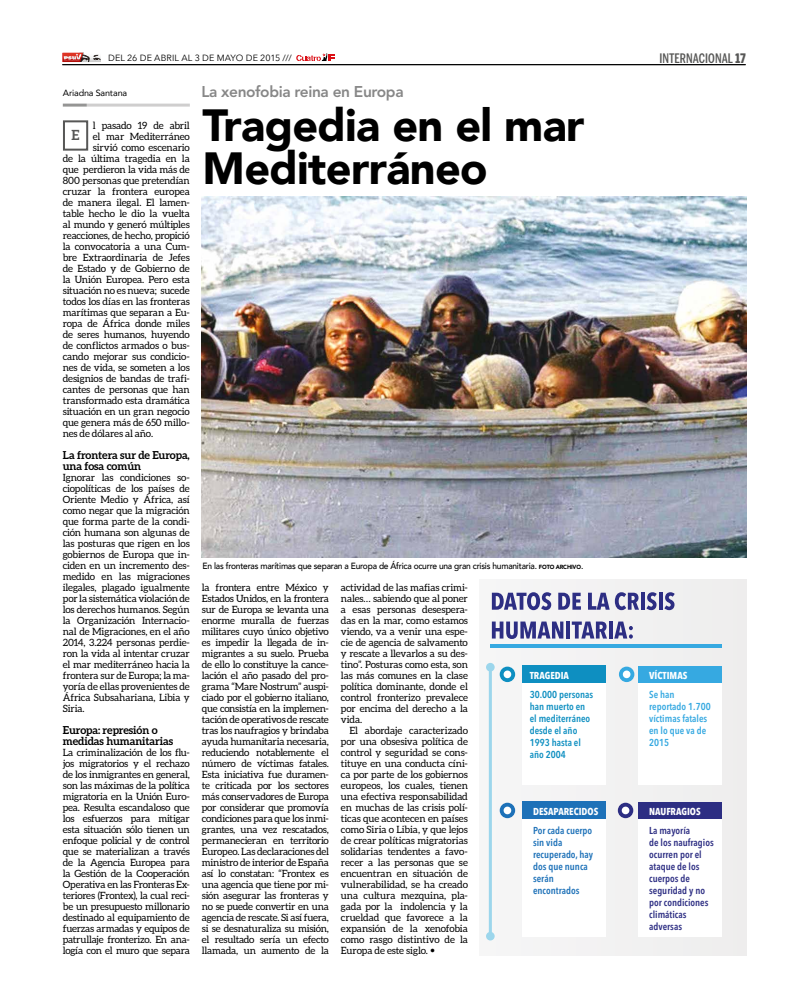
<style>
.page{position:relative;width:808px;height:1007px;background:#fff}
.page>*{position:absolute;margin:0;border:0;box-sizing:border-box;transform-origin:0 0}
.t1{font:900 45px/43px "Avenir";letter-spacing:-.015em;color:#000}
.t2{font:800 15.5px "Avenir LT Std";letter-spacing:-.025em;color:#878787}
.t3{font:700 14px "Aleo";color:#575756}
.t4{font:500 13px "Benton Sans Comp";letter-spacing:.005em;color:#575756}
.t5{font:700 11px/11px "Aleo";letter-spacing:-.01em;color:#000}
.t6{font:10px/11px "Aleo";letter-spacing:-.015em;color:#000;text-align:justify}
.t7{font:600 condensed 10px/12px "Avenir Next LT Pro";color:#2d2e83}
.t8{font:600 condensed 10px/12px "Avenir Next LT Pro";color:#0e8fc1}
.t9{font:600 condensed 10px/12px "Avenir Next LT Pro";color:#1d71b8}
.t10{font:600 condensed 10px/12px "Avenir Next LT Pro";color:#36a9e1}
.t11{font:700 condensed 10px "Avenir Next LT Pro";color:#fff}
.t12{font:500 9px "Avenir";letter-spacing:-.025em;color:#000;scale:.94 1}
.t13{font:9px "Avenir Next";letter-spacing:.015em;color:#000}
.t14{font:9px "Avenir";letter-spacing:-.015em;color:#000}
.s1{font-weight:900}
.s2{font-weight:900;font-size:6px}
.s3{font-style:italic}
.s4{font-family:"Avenir Next Condensed";font-weight:700}
</style>
<div class="page">
<hr style="left:62px;top:64px;width:684px;height:1px;background:#000">
<svg style="left:296px;top:53px;width:38px;height:8px"></svg>
<svg style="left:62px;top:53px;width:39px;height:9px"></svg>
<img style="left:202px;top:197px;width:545px;height:361px">
<hr style="left:87px;top:104px;width:103px;height:3px;background:#b3b2b2">
<hr style="left:63px;top:104px;width:24px;height:3px;background:#575756">
<div style="left:63px;top:120px;width:25px;height:31px;border:2px solid #575756"></div>
<div style="left:479px;top:580px;width:267px;height:375px;background:#f2f1f1"></div>
<svg style="left:492px;top:592px;width:59px;height:18px"></svg>
<svg style="left:558px;top:592px;width:23px;height:17px"></svg>
<svg style="left:588px;top:592px;width:51px;height:18px"></svg>
<hr style="left:641px;top:592px;width:4px;height:17px;background:#2d2e83">
<svg style="left:646px;top:592px;width:11px;height:18px"></svg>
<hr style="left:659px;top:592px;width:4px;height:17px;background:#2d2e83">
<svg style="left:664px;top:592px;width:11px;height:18px"></svg>
<svg style="left:492px;top:621px;width:71px;height:18px"></svg>
<hr style="left:566px;top:621px;width:4px;height:17px;background:#2d2e83">
<svg style="left:572px;top:621px;width:35px;height:17px"></svg>
<hr style="left:609px;top:621px;width:4px;height:17px;background:#2d2e83">
<svg style="left:614px;top:621px;width:19px;height:17px"></svg>
<hr style="left:490px;top:644px;width:232px;height:3px;background:#36a9e1">
<svg style="left:486px;top:663px;width:9px;height:277px"></svg>
<svg style="left:500px;top:666px;width:15px;height:16px"></svg>
<div style="left:504px;top:670px;width:7px;height:8px;background:#fff;border-radius:50%"></div>
<svg style="left:619px;top:666px;width:15px;height:16px"></svg>
<div style="left:623px;top:670px;width:7px;height:8px;background:#fff;border-radius:50%"></div>
<svg style="left:618px;top:802px;width:15px;height:16px"></svg>
<div style="left:622px;top:806px;width:7px;height:8px;background:#fff;border-radius:50%"></div>
<div style="left:523px;top:665px;width:83px;height:18px;background:#0e8fc1"></div>
<div style="left:639px;top:665px;width:83px;height:18px;background:#36a9e1"></div>
<svg style="left:500px;top:802px;width:15px;height:16px"></svg>
<div style="left:504px;top:806px;width:7px;height:8px;background:#fff;border-radius:50%"></div>
<div style="left:523px;top:801px;width:83px;height:18px;background:#1d71b8"></div>
<div style="left:639px;top:801px;width:83px;height:18px;background:#2d2e83"></div>
<div style="left:523px;top:819px;width:83px;height:117px;background:#fff"></div>
<div style="left:639px;top:819px;width:83px;height:117px;background:#fff"></div>
<div style="left:523px;top:683px;width:83px;height:102px;background:#fff"></div>
<div style="left:639px;top:683px;width:83px;height:102px;background:#fff"></div>
<p class="t13" style="left:108px;top:50px;width:185px">DEL 26 DE ABRIL AL 3 DE MAYO DE 2015 ///</p>
<h3 class="t4" style="left:659px;top:51px;width:88px">INTERNACIONAL <span class="s1">17</span></h3>
<p class="t14" style="left:63px;top:85px;width:66px">Ariadna Santana</p>
<p class="t6" style="left:93px;top:119px;width:98px">l pasado 19 de abril</p>
<p class="t6" style="left:93px;top:130px;width:98px">el mar Mediterráneo</p>
<p class="t6" style="left:93px;top:141px;width:98px">sirvió como escenario</p>
<p class="t6" style="left:63px;top:152px;width:129px">de la última tragedia en la</p>
<p class="t6" style="left:63px;top:163px;width:128px">que perdieron la vida más de</p>
<p class="t6" style="left:63px;top:174px;width:129px">800 personas que pretendían</p>
<p class="t6" style="left:63px;top:185px;width:129px">cruzar la frontera europea</p>
<p class="t6" style="left:63px;top:196px;width:129px">de manera ilegal. El lamen-</p>
<p class="t6" style="left:63px;top:207px;width:129px">table hecho le dio la vuelta</p>
<p class="t6" style="left:63px;top:218px;width:129px">al mundo y generó múltiples</p>
<p class="t6" style="left:63px;top:229px;width:129px">reacciones, de hecho, propició</p>
<p class="t6" style="left:63px;top:240px;width:129px">la convocatoria a una Cum-</p>
<p class="t6" style="left:63px;top:251px;width:129px">bre Extraordinaria de Jefes</p>
<p class="t6" style="left:63px;top:262px;width:129px">de Estado y de Gobierno de</p>
<p class="t6" style="left:63px;top:273px;width:129px">la Unión Europea. Pero esta</p>
<p class="t6" style="left:63px;top:284px;width:129px">situación no es nueva; sucede</p>
<p class="t6" style="left:63px;top:295px;width:129px">todos los días en las fronteras</p>
<p class="t6" style="left:63px;top:306px;width:129px">marítimas que separan a Eu-</p>
<p class="t6" style="left:63px;top:317px;width:128px">ropa de África donde miles</p>
<p class="t6" style="left:63px;top:328px;width:129px">de seres humanos, huyendo</p>
<p class="t6" style="left:63px;top:339px;width:129px">de conflictos armados o bus-</p>
<p class="t6" style="left:63px;top:350px;width:129px">cando mejorar sus condicio-</p>
<p class="t6" style="left:63px;top:361px;width:128px">nes de vida, se someten a los</p>
<p class="t6" style="left:63px;top:372px;width:129px">designios de bandas de trafi-</p>
<p class="t6" style="left:63px;top:383px;width:129px">cantes de personas que han</p>
<p class="t6" style="left:63px;top:394px;width:129px">transformado esta dramática</p>
<p class="t6" style="left:63px;top:405px;width:129px">situación en un gran negocio</p>
<p class="t6" style="left:63px;top:416px;width:129px">que genera más de 650 millo-</p>
<p class="t6" style="left:63px;top:427px;width:92px">nes de dólares al año.</p>
<p class="t5" style="left:63px;top:449px;width:128px">La frontera sur de Europa, una fosa común</p>
<p class="t6" style="left:63px;top:471px;width:129px">Ignorar las condiciones so&shy;ciopolíticas de los países de Oriente Medio y África, así como negar que la migración que forma parte de la condi&shy;ción humana son algunas de las posturas que rigen en los gobiernos de Europa que in&shy;ciden en un incremento des&shy;medido en las migraciones ilegales, plagado igualmente por la sistemática violación de los derechos humanos. Según la Organización Internacio&shy;nal de Migraciones, en el año 2014, 3.224 personas perdie&shy;ron la vida al intentar cruzar el mar mediterráneo hacia la frontera sur de Europa; la ma&shy;yoría de ellas provenientes de África Subsahariana, Libia y Siria.</p>
<p class="t5" style="left:63px;top:724px;width:112px">Europa: represión o medidas humanitarias</p>
<p class="t6" style="left:63px;top:746px;width:129px">La criminalización de los flu&shy;jos migratorios y el rechazo de los inmigrantes en general, son las máximas de la política migratoria en la Unión Euro&shy;pea. Resulta escandaloso que los esfuerzos para mitigar esta situación sólo tienen un enfoque policial y de control que se materializan a través de la Agencia Europea para la Gestión de la Cooperación Operativa en las Fronteras Ex&shy;teriores (Frontex), la cual reci&shy;be un presupuesto millonario destinado al equipamiento de fuerzas armadas y equipos de patrullaje fronterizo. En ana&shy;logía con el muro que separa</p>
<h3 class="t3" style="left:72px;top:127px;width:10px">E</h3>
<h2 class="t2" style="left:201px;top:82px;width:204px">La xenofobia reina en Europa</h2>
<h1 class="t1" style="left:203px;top:103px;width:383px">Tragedia en el mar<br>Mediterráneo</h1>
<p class="t12" style="left:203px;top:558px;width:406px">En las fronteras marítimas que separan a Europa de África ocurre una gran crisis humanitaria. <span class="s2">FOTO ARCHIVO</span>.</p>
<p class="t6" style="left:202px;top:581px;width:129px">la frontera entre México y Estados Unidos, en la frontera sur de Europa se levanta una enorme muralla de fuerzas militares cuyo único objetivo es impedir la llegada de in&shy;migrantes a su suelo. Prueba de ello lo constituye la cance&shy;lación el año pasado del pro&shy;grama “Mare Nostrum” auspi&shy;ciado por el gobierno italiano, que consistía en la implemen&shy;tación de operativos de rescate tras los naufragios y brindaba ayuda humanitaria necesaria, reduciendo notablemente el número de víctimas fatales.<br>Esta iniciativa fue duramen&shy;te criticada por los sectores más conservadores de Europa por considerar que promovía condiciones para que los inmi&shy;grantes, una vez rescatados, permanecieran en territorio Europeo. Las declaraciones del ministro de interior de España así lo constatan: “Frontex es una agencia que tiene por mi&shy;sión asegurar las fronteras y no se puede convertir en una agencia de rescate. Si así fuera, si se desnaturaliza su misión, el resultado sería un efecto llamada, un aumento de la</p>
<p class="t6" style="left:341px;top:581px;width:129px">actividad de las mafias crimi&shy;nales… sabiendo que al poner a esas personas desespera&shy;das en la mar, como estamos viendo, va a venir una espe&shy;cie de agencia de salvamento y rescate a llevarlos a su des&shy;tino”<span class="s3">.</span> Posturas como esta, son las más comunes en la clase política dominante, donde el control fronterizo prevalece por encima del derecho a la vida.</p>
<p class="t6" style="left:341px;top:724px;width:129px;text-indent:8px">El abordaje caracterizado por una obsesiva política de control y seguridad se cons&shy;tituye en una conducta cíni&shy;ca por parte de los gobiernos europeos, los cuales, tienen una efectiva responsabilidad en muchas de las crisis polí&shy;ticas que acontecen en países como Siria o Libia, y que lejos de crear políticas migratorias solidarias tendentes a favo&shy;recer a las personas que se encuentran en situación de vulnerabilidad, se ha creado una cultura mezquina, pla&shy;gada por la indolencia y la crueldad que favorece a la expansión de la xenofobia como rasgo distintivo de la Europa de este siglo. <span class="s4">•</span></p>
<p class="t11" style="left:530px;top:669px;width:41px">TRAGEDIA</p>
<p class="t11" style="left:649px;top:669px;width:40px">VÍCTIMAS</p>
<p class="t8" style="left:530px;top:688px;width:65px">30.000 personas han muerto en el mediterráneo desde el año<br>1993 hasta el año 2004</p>
<p class="t10" style="left:649px;top:688px;width:63px">Se han reportado 1.700 víctimas fatales en lo que va de<br>2015</p>
<p class="t11" style="left:533px;top:805px;width:67px">DESAPARECIDOS</p>
<p class="t11" style="left:649px;top:805px;width:53px">NAUFRAGIOS</p>
<p class="t9" style="left:533px;top:824px;width:62px">Por cada cuerpo sin vida recuperado, hay dos que nunca serán encontrados</p>
<p class="t7" style="left:649px;top:824px;width:66px">La mayoría<br>de los naufragios ocurren por el ataque de los cuerpos de seguridad y no por condiciones climáticas adversas</p>
</div>
